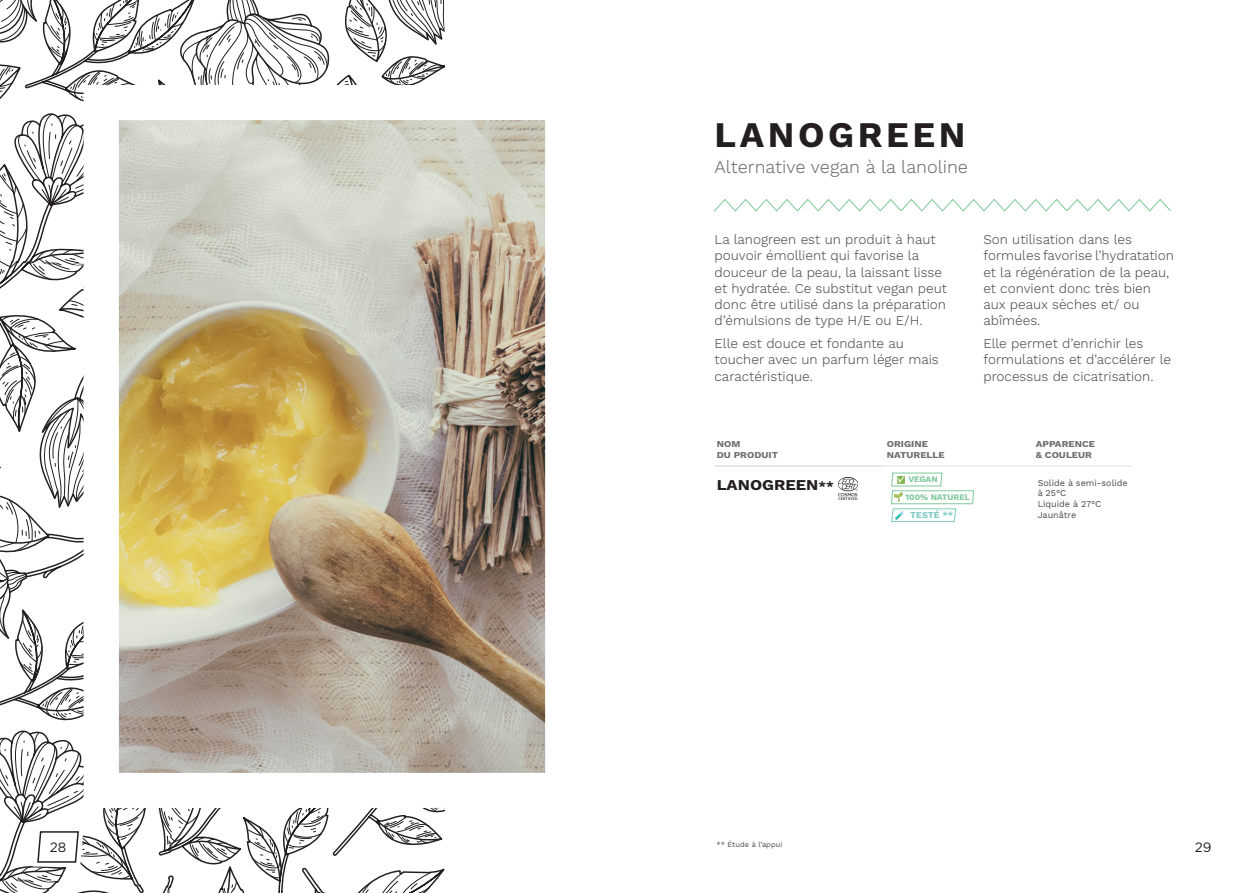
<style>
.page{position:relative;width:1259px;height:893px;background:#fff}
.page>*{position:absolute;margin:0;border:0;box-sizing:border-box;transform-origin:0 0}
.t1{font:700 36px "Work Sans";letter-spacing:.1em;color:#231f20}
.t2{font:300 18px "Work Sans";color:#6c6d70}
.t3{font:700 15px "Work Sans";color:#231f20;scale:1.1 1}
.t4{font:300 13.5px/16.2px "Work Sans";color:#4b4c4d}
.t5{font:13.5px "Gotham Rounded";color:#231f20}
.t6{font:700 9px/10.8px "Work Sans";color:#6c6d70;scale:1.1 1}
.t7{font:9px/10.8px "Work Sans";color:#484a50}
.t8{font:700 9px "Work Sans";letter-spacing:-.005em;color:#80cbc4}
.t9{font:700 8.55px/17.7px "Work Sans";color:#80c99a}
.t10{font:7.5px "Work Sans";color:#484a50}
.s1{font-size:12px}
</style>
<div class="page">
<svg style="left:444px;top:67px;width:102px;height:745px;background:#b0a395"></svg>
<svg style="left:0;top:0;width:444px;height:893px"></svg>
<svg style="left:714px;top:199px;width:456px;height:13px"></svg>
<hr style="left:714px;top:466px;width:170px;height:1px;background:#d1d2d4">
<hr style="left:884px;top:466px;width:149px;height:1px;background:#e5e2e3">
<hr style="left:1033px;top:466px;width:99px;height:1px;background:#e5e2e3">
<img style="left:838px;top:478px;width:19px;height:21px">
<svg style="left:891px;top:472px;width:83px;height:50px"></svg>
<p class="t5" style="left:50px;top:838px;width:18px">28</p>
<h1 class="t1" style="left:714px;top:114px;width:252px">LANOGREEN</h1>
<h2 class="t2" style="left:714px;top:157px;width:255px">Alternative vegan à la lanoline</h2>
<p class="t4" style="left:714px;top:232px;width:234px">La lanogreen est un produit à haut pouvoir émollient qui favorise la douceur de la peau, la laissant lisse et hydratée. Ce substitut vegan peut donc être utilisé dans la préparation d’émulsions de type H/E ou E/H.</p>
<p class="t4" style="left:714px;top:336px;width:226px">Elle est douce et fondante au toucher avec un parfum léger mais caractéristique.</p>
<p class="t4" style="left:983px;top:232px;width:192px">Son utilisation dans les formules favorise l’hydratation et la régénération de la peau, et convient donc très bien aux peaux sèches et/ ou abîmées.</p>
<p class="t4" style="left:983px;top:336px;width:189px">Elle permet d’enrichir les formulations et d’accélérer le processus de cicatrisation.</p>
<p class="t6" style="left:716px;top:439px;width:57px">NOM<br>DU PRODUIT</p>
<p class="t6" style="left:887px;top:439px;width:54px">ORIGINE<br>NATURELLE</p>
<p class="t6" style="left:1035px;top:439px;width:55px">APPARENCE &amp; COULEUR</p>
<p class="t3" style="left:716px;top:476px;width:108px">LANOGREEN<span class="s1">**</span></p>
<p class="t7" style="left:1037px;top:478px;width:92px">Solide à semi-solide à 25°C<br>Liquide à 27°C<br>Jaunâtre</p>
<p class="t9" style="left:905px;top:471px;width:66px;text-indent:3px">VEGAN<br>100% NATUREL</p>
<p class="t8" style="left:910px;top:510px;width:45px">TESTÉ **</p>
<p class="t10" style="left:716px;top:840px;width:67px">** Étude à l’appui</p>
<p class="t5" style="left:1194px;top:838px;width:18px">29</p>
</div>
